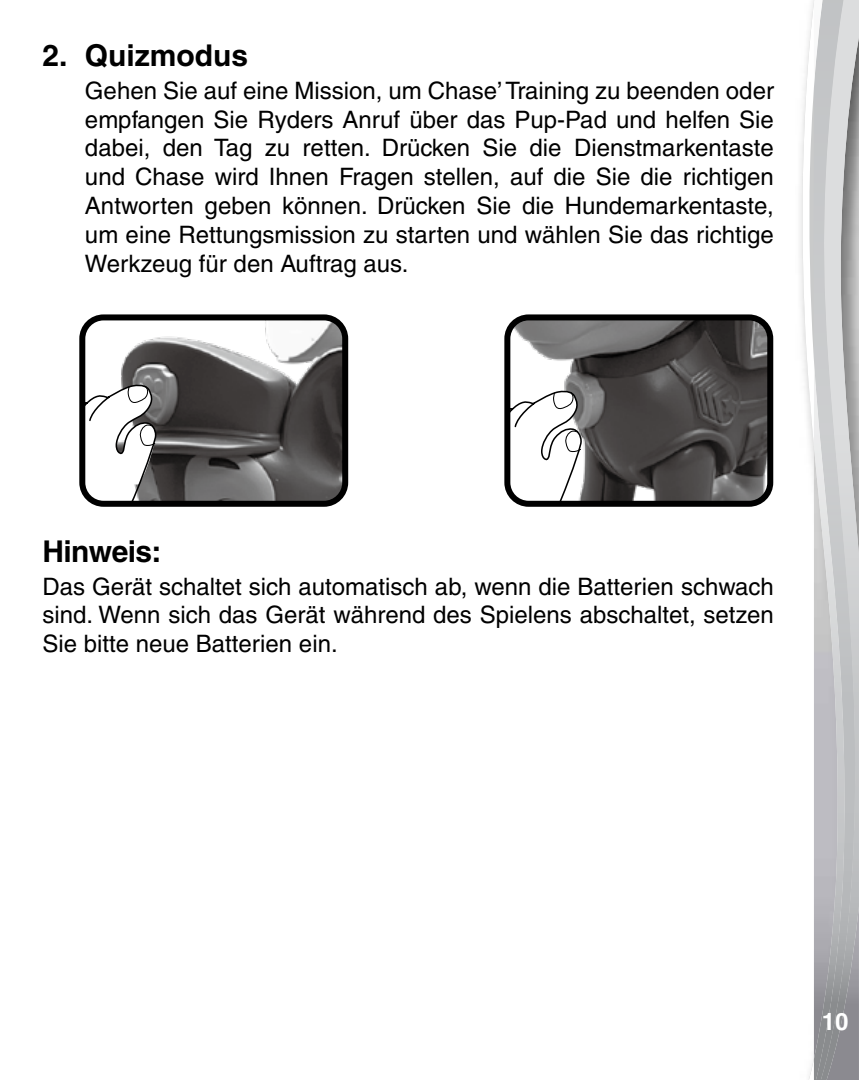
<style>
.page{position:relative;width:859px;height:1080px;background:#fff}
.page>*{position:absolute;margin:0;border:0;box-sizing:border-box;transform-origin:0 0}
.t1{font:700 30px "Helvetica";color:#000}
.t2{font:700 30px "Helvetica";letter-spacing:-.02em;color:#000}
.t3{font:500 24px/28.8px "Helvetica";color:#000;text-align:justify}
.t4{font:700 24px "Helvetica";color:#fff}
</style>
<div class="page">
<svg style="left:802px;top:0;width:12px;height:1080px"></svg>
<img style="left:847px;top:906px;width:12px;height:174px">
<svg style="left:847px;top:0;width:12px;height:906px;background:#b6b7b8"></svg>
<img style="left:814px;top:0;width:33px;height:1080px">
<img style="left:121px;top:321px;width:220px;height:179px">
<svg style="left:86px;top:382px;width:71px;height:118px"></svg>
<div style="left:79px;top:314px;width:269px;height:193px;border:6px solid #000;border-radius:21px"></div>
<img style="left:511px;top:321px;width:255px;height:179px">
<svg style="left:511px;top:389px;width:72px;height:111px"></svg>
<div style="left:504px;top:314px;width:269px;height:193px;border:6px solid #000;border-radius:21px"></div>
<p class="t1" style="left:42px;top:37px;width:207px">2. Quizmodus</p>
<p class="t3" style="left:85px;top:76px;width:690px">Gehen Sie auf eine Mission, um Chase’ Training zu beenden oder empfangen Sie Ryders Anruf über das Pup-Pad und helfen Sie dabei, den Tag zu retten. Drücken Sie die Dienstmarkentaste und Chase wird Ihnen Fragen stellen, auf die Sie die richtigen Antworten geben können. Drücken Sie die Hundemarkentaste, um eine Rettungsmission zu starten und wählen Sie das richtige Werkzeug für den Auftrag aus.</p>
<p class="t2" style="left:42px;top:533px;width:121px">Hinweis:</p>
<p class="t3" style="left:42px;top:572px;width:733px">Das Gerät schaltet sich automatisch ab, wenn die Batterien schwach sind. Wenn sich das Gerät während des Spielens abschaltet, setzen Sie bitte neue Batterien ein.</p>
<p class="t4" style="left:822px;top:1007px;width:28px">10</p>
</div>
